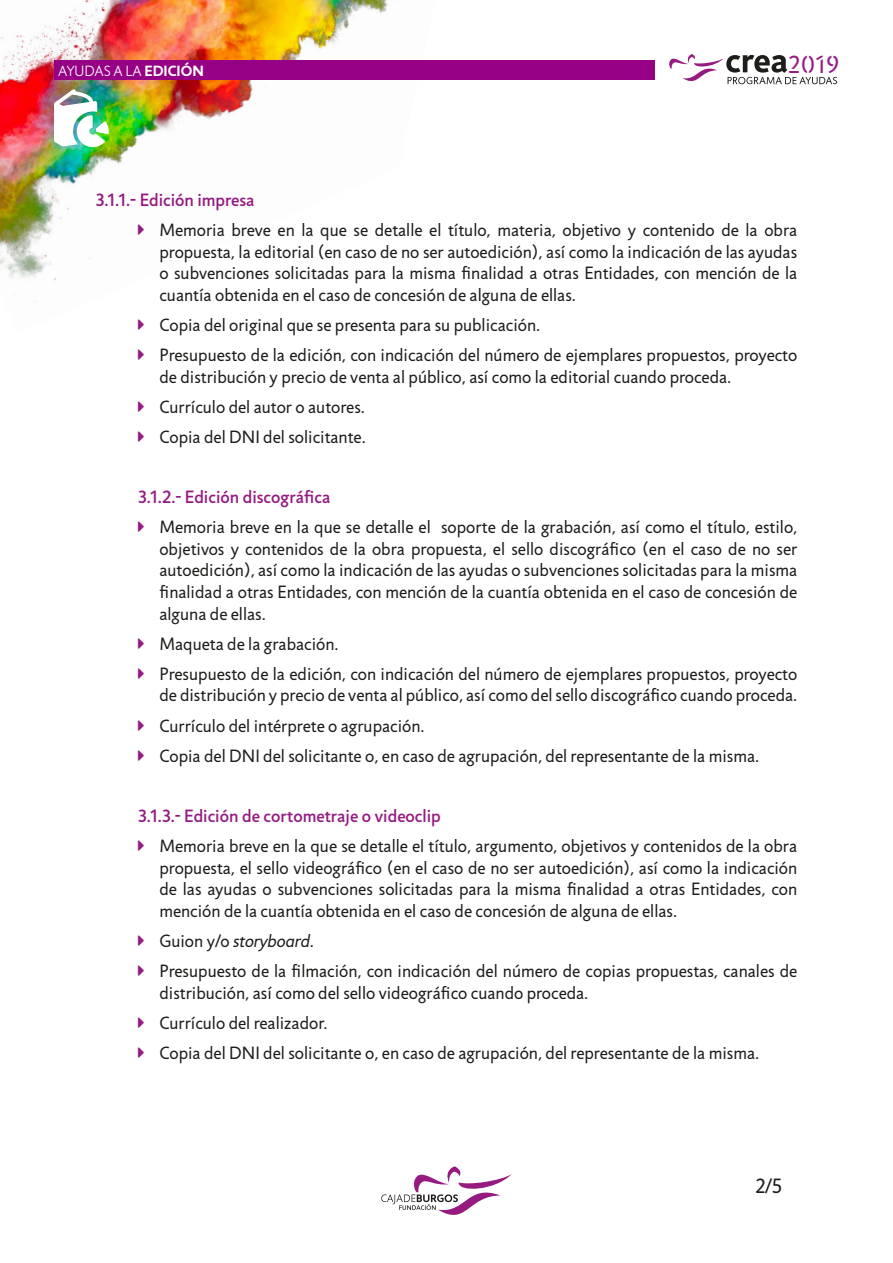
<style>
.page{position:relative;width:893px;height:1263px;background:#fff}
.page>*{position:absolute;margin:0;border:0;box-sizing:border-box;transform-origin:0 0}
.t1{font:25.05px "Jigsaw Stencil";color:#951b81}
.t2{font:20.85px "Jigsaw";color:#1d1d1b}
.t3{font:18px/21.6px "Jigsaw";color:#1d1d1b}
.t4{font:500 18px "Jigsaw";color:#951b81}
.t5{font:300 15px "Jigsaw";color:#fff}
.s1{font-weight:700}
.s2{font-style:italic}
</style>
<div class="page">
<svg style="left:381px;top:1166px;width:131px;height:49px"></svg>
<img style="left:0;top:0;width:436px;height:281px">
<svg style="left:669px;top:54px;width:168px;height:31px"></svg>
<div style="left:54px;top:61px;width:601px;height:19px;background:#960084"></div>
<img style="left:54px;top:89px;width:55px;height:58px">
<svg style="left:138px;top:224px;width:6px;height:11px"></svg>
<p class="t5" style="left:58px;top:62px;width:147px">AYUDAS A LA <span class="s1">EDICIÓN</span></p>
<h1 class="t1" style="left:788px;top:50px;width:52px">2019</h1>
<p class="t4" style="left:96px;top:189px;width:160px">3.1.1.- Edición impresa</p>
<p class="t3" style="left:159px;top:219px;width:639px;text-align:justify">Memoria breve en la que se detalle el título, materia, objetivo y contenido de la obra propuesta, la editorial (en caso de no ser autoedición), así como la indicación de las ayudas o subvenciones solicitadas para la misma finalidad a otras Entidades, con mención de la cuantía obtenida en el caso de concesión de alguna de ellas.</p>
<p class="t3" style="left:159px;top:310px;width:639px;line-height:30.2px">Copia del original que se presenta para su publicación.<br>Presupuesto de la edición, con indicación del número de ejemplares propuestos, proyecto</p>
<p class="t3" style="left:159px;top:361px;width:573px;line-height:30.2px">de distribución y precio de venta al público, así como la editorial cuando proceda.<br>Currículo del autor o autores.<br>Copia del DNI del solicitante.</p>
<p class="t4" style="left:138px;top:486px;width:194px">3.1.2.- Edición discográfica</p>
<p class="t3" style="left:159px;top:516px;width:639px;text-align:justify">Memoria breve en la que se detalle el soporte de la grabación, así como el título, estilo, objetivos y contenidos de la obra propuesta, el sello discográfico (en el caso de no ser autoedición), así como la indicación de las ayudas o subvenciones solicitadas para la misma finalidad a otras Entidades, con mención de la cuantía obtenida en el caso de concesión de alguna de ellas.</p>
<p class="t3" style="left:159px;top:628px;width:639px;line-height:30.2px">Maqueta de la grabación.<br>Presupuesto de la edición, con indicación del número de ejemplares propuestos, proyecto</p>
<p class="t3" style="left:159px;top:680px;width:639px;line-height:30.2px">de distribución y precio de venta al público, así como del sello discográfico cuando proceda.<br>Currículo del intérprete o agrupación.<br>Copia del DNI del solicitante o, en caso de agrupación, del representante de la misma.</p>
<p class="t4" style="left:138px;top:805px;width:304px">3.1.3.- Edición de cortometraje o videoclip</p>
<p class="t3" style="left:159px;top:835px;width:639px;text-align:justify">Memoria breve en la que se detalle el título, argumento, objetivos y contenidos de la obra propuesta, el sello videográfico (en el caso de no ser autoedición), así como la indicación de las ayudas o subvenciones solicitadas para la misma finalidad a otras Entidades, con mención de la cuantía obtenida en el caso de concesión de alguna de ellas.</p>
<p class="t3" style="left:159px;top:926px;width:639px;line-height:30.2px">Guion y/o <span class="s2">storyboard</span>.<br>Presupuesto de la filmación, con indicación del número de copias propuestas, canales de</p>
<p class="t3" style="left:159px;top:977px;width:601px;line-height:30.2px">distribución, así como del sello videográfico cuando proceda.<br>Currículo del realizador.<br>Copia del DNI del solicitante o, en caso de agrupación, del representante de la misma.</p>
<p class="t2" style="left:755px;top:1174px;width:28px">2/5</p>
</div>
